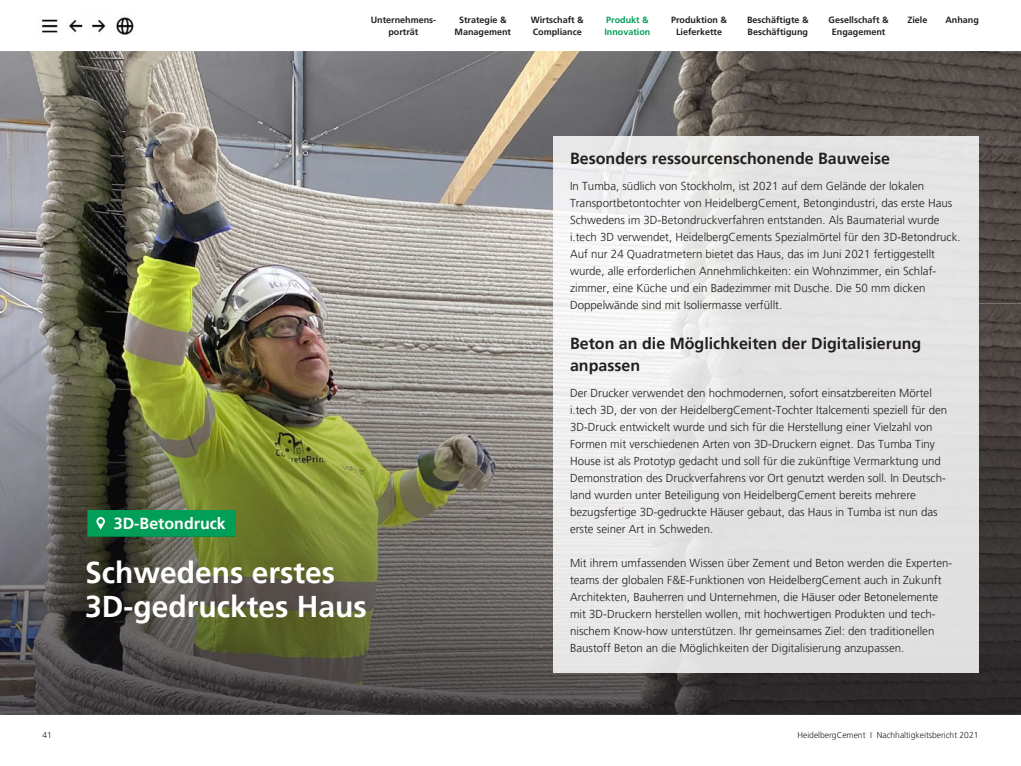
<style>
.page{position:relative;width:1021px;height:766px;background:#fff}
.page>*{position:absolute;margin:0;border:0;box-sizing:border-box;transform-origin:0 0}
.t1{font:700 30px/34px "Frutiger LT Std";color:#fff}
.t2{font:700 16px/22.7px "Frutiger LT Std";color:#231f20}
.t3{font:700 16px "Frutiger LT Std";color:#fff}
.t4{font:300 11.5px/17px "Frutiger LT Std";color:#231f20}
.t5{font:700 9px/11.3px "Frutiger LT Std";color:#231f20;text-align:center}
.t6{font:700 9px/11.3px "Frutiger LT Std";color:#009e57}
.t7{font:300 8.5px "Frutiger LT Std";color:#231f20}
</style>
<div class="page">
<img style="left:42px;top:17px;width:92px;height:18px">
<img style="left:0;top:51px;width:1020px;height:252px">
<img style="left:0;top:303px;width:422px;height:411px">
<img style="left:422px;top:303px;width:131px;height:343px">
<img style="left:951px;top:303px;width:69px;height:411px">
<img style="left:422px;top:646px;width:529px;height:68px">
<div style="left:88px;top:510px;width:147px;height:26px;background:#009e57"></div>
<svg style="left:96px;top:517px;width:9px;height:12px"></svg>
<img style="left:553px;top:136px;width:425px;height:536px">
<p class="t5" style="left:370px;top:15px;width:67px">Unternehmens&shy;porträt</p>
<p class="t5" style="left:454px;top:15px;width:58px">Strategie &amp;<br>Management</p>
<p class="t5" style="left:531px;top:15px;width:55px;text-align:left">Wirtschaft &amp;<br>Compliance</p>
<p class="t6" style="left:604px;top:15px;width:48px">Produkt &amp;<br>Innovation</p>
<p class="t5" style="left:671px;top:15px;width:58px">Produktion &amp;<br>Lieferkette</p>
<p class="t5" style="left:747px;top:15px;width:63px;text-align:left">Beschäftigte &amp;<br>Beschäftigung</p>
<p class="t5" style="left:828px;top:15px;width:62px">Gesellschaft &amp;<br>Engagement</p>
<p class="t5" style="left:907px;top:15px;width:21px">Ziele</p>
<p class="t5" style="left:945px;top:15px;width:35px">Anhang</p>
<h2 class="t3" style="left:114px;top:513px;width:113px">3D-Betondruck</h2>
<h1 class="t1" style="left:85px;top:555px;width:283px">Schwedens erstes<br>3D-gedrucktes Haus</h1>
<h2 class="t2" style="left:570px;top:147px;width:321px">Besonders ressourcenschonende Bauweise</h2>
<p class="t4" style="left:570px;top:177px;width:392px">In Tumba, südlich von Stockholm, ist 2021 auf dem Gelände der lokalen Transportbetontochter von HeidelbergCement, Betongindustri, das erste Haus Schwedens im 3D-Betondruckverfahren entstanden. Als Baumaterial wurde i.tech 3D verwendet, HeidelbergCements Spezialmörtel für den 3D-Betondruck.<br>Auf nur 24 Quadratmetern bietet das Haus, das im Juni 2021 fertiggestellt wurde, alle erforderlichen Annehmlichkeiten: ein Wohnzimmer, ein Schlaf&shy;zimmer, eine Küche und ein Badezimmer mit Dusche. Die 50 mm dicken Doppelwände sind mit Isoliermasse verfüllt.</p>
<h2 class="t2" style="left:570px;top:332px;width:353px">Beton an die Möglichkeiten der Digitalisierung anpassen</h2>
<p class="t4" style="left:570px;top:384px;width:378px">Der Drucker verwendet den hochmodernen, sofort einsatzbereiten Mörtel i.tech 3D, der von der HeidelbergCement-Tochter Italcementi speziell für den 3D-Druck entwickelt wurde und sich für die Herstellung einer Vielzahl von Formen mit verschiedenen Arten von 3D-Druckern eignet. Das Tumba Tiny House ist als Prototyp gedacht und soll für die zukünftige Vermarktung und Demonstration des Druckverfahrens vor Ort genutzt werden soll. In Deutsch&shy;land wurden unter Beteiligung von HeidelbergCement bereits mehrere bezugsfertige 3D-gedruckte Häuser gebaut, das Haus in Tumba ist nun das erste seiner Art in Schweden.</p>
<p class="t4" style="left:570px;top:554px;width:384px">Mit ihrem umfassenden Wissen über Zement und Beton werden die Experten&shy;teams der globalen F&amp;E-Funktionen von HeidelbergCement auch in Zukunft Architekten, Bauherren und Unternehmen, die Häuser oder Betonelemente mit 3D-Druckern herstellen wollen, mit hochwertigen Produkten und tech&shy;nischem Know-how unterstützen. Ihr gemeinsames Ziel: den traditionellen Baustoff Beton an die Möglichkeiten der Digitalisierung anzupassen.</p>
<p class="t7" style="left:43px;top:730px;width:11px">41</p>
<p class="t7" style="left:797px;top:730px;width:182px">HeidelbergCement I Nachhaltigkeitsbericht 2021</p>
</div>
